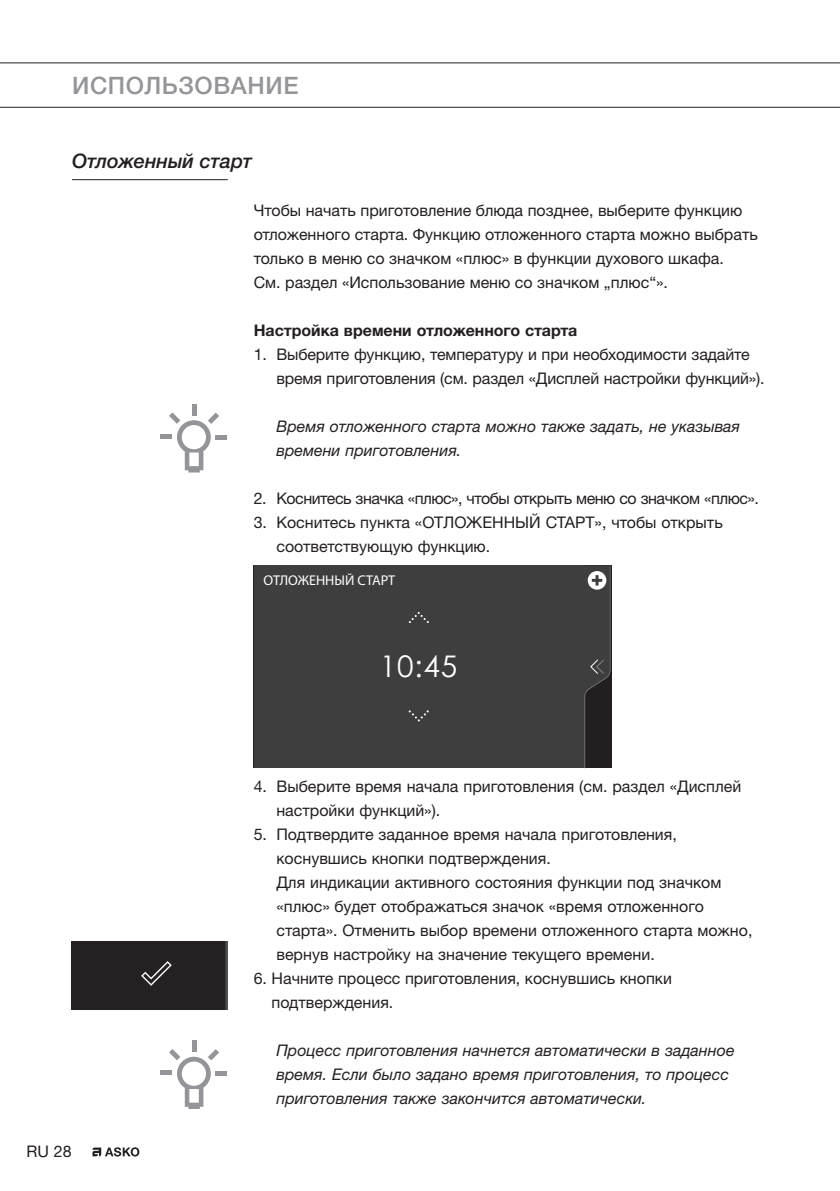
<style>
.page{position:relative;width:840px;height:1191px;background:#fff}
.page>*{position:absolute;margin:0;border:0;box-sizing:border-box;transform-origin:0 0}
.t1{font:29.8px "Century Gothic";color:#fff}
.t2{font:500 24px "Helvetica Neue LTW1 G";letter-spacing:.025em;color:#939598}
.t3{font:italic 500 20px "Helvetica Neue LTW1 G";color:#231f20}
.t4{font:16px/24px "Helvetica Neue LTW1 G";color:#231f20}
.t5{font:italic 16px/24px "Helvetica Neue LTW1 G";color:#231f20}
.t6{font:16px "Helvetica Neue LTW1 G";letter-spacing:-.03em;color:#231f20}
.t7{font:700 16px "Helvetica Neue LTW1 G";color:#231f20}
.t8{font:300 14.2px "Segoe UI";color:#fff}
</style>
<div class="page">
<hr style="left:0;top:62px;width:839px;height:1px;background:#231f20">
<hr style="left:0;top:107px;width:839px;height:1px;background:#231f20">
<svg style="left:92px;top:1147px;width:47px;height:9px"></svg>
<hr style="left:72px;top:179px;width:155px;height:1px;background:#231f20">
<div style="left:253px;top:565px;width:331px;height:203px;background:#3e3e3f"></div>
<svg style="left:584px;top:565px;width:26px;height:203px;background:#3d3b3c"></svg>
<svg style="left:408px;top:710px;width:20px;height:11px"></svg>
<svg style="left:408px;top:612px;width:20px;height:11px"></svg>
<div style="left:191px;top:404px;width:5px;height:11px;background:#939598"></div>
<div style="left:161px;top:434px;width:11px;height:5px;background:#939598"></div>
<hr style="left:216px;top:435px;width:11px;height:4px;background:#939598">
<svg style="left:169px;top:412px;width:50px;height:60px"></svg>
<div style="left:71px;top:941px;width:156px;height:68px;background:#252122"></div>
<div style="left:191px;top:1040px;width:5px;height:11px;background:#939598"></div>
<div style="left:161px;top:1070px;width:11px;height:5px;background:#939598"></div>
<div style="left:216px;top:1071px;width:11px;height:5px;background:#939598"></div>
<svg style="left:169px;top:1049px;width:50px;height:59px"></svg>
<h2 class="t2" style="left:72px;top:71px;width:228px">ИСПОЛЬЗОВАНИЕ</h2>
<p class="t3" style="left:72px;top:149px;width:181px">Отложенный старт</p>
<p class="t4" style="left:253px;top:198px;width:505px">Чтобы начать приготовление блюда позднее, выберите функцию отложенного старта. Функцию отложенного старта можно выбрать только в меню со значком «плюс» в функции духового шкафа.<br>См. раздел «Использование меню со значком „плюс“».</p>
<p class="t7" style="left:253px;top:320px;width:325px">Настройка времени отложенного старта</p>
<p class="t4" style="left:276px;top:342px;width:489px;text-indent:-23px">1. Выберите функцию, температуру и при необходимости задайте время приготовления (см. раздел «Дисплей настройки функций»).</p>
<p class="t5" style="left:276px;top:414px;width:465px">Время отложенного старта можно также задать, не указывая времени приготовления.</p>
<p class="t6" style="left:253px;top:488px;width:506px">2. Коснитесь значка «плюс», чтобы открыть меню со значком «плюс».</p>
<p class="t4" style="left:276px;top:510px;width:447px;text-indent:-23px">3. Коснитесь пункта «ОТЛОЖЕННЫЙ СТАРТ», чтобы открыть соответствующую функцию.</p>
<p class="t8" style="left:263px;top:571px;width:133px">ОТЛОЖЕННЫЙ СТАРТ</p>
<h1 class="t1" style="left:380px;top:645px;width:79px">10:45</h1>
<p class="t4" style="left:27px;top:1139px;width:47px">RU 28</p>
<p class="t4" style="left:276px;top:774px;width:466px;text-indent:-23px">4. Выберите время начала приготовления (см. раздел «Дисплей настройки функций»).</p>
<p class="t4" style="left:276px;top:822px;width:477px;text-indent:-23px">5. Подтвердите заданное время начала приготовления, коснувшись кнопки подтверждения.<br>Для индикации активного состояния функции под значком «плюс» будет отображаться значок «время отложенного старта». Отменить выбор времени отложенного старта можно, вернув настройку на значение текущего времени.</p>
<p class="t4" style="left:271px;top:966px;width:402px;text-indent:-18px">6. Начните процесс приготовления, коснувшись кнопки подтверждения.</p>
<p class="t5" style="left:276px;top:1038px;width:459px">Процесс приготовления начнется автоматически в заданное время. Если было задано время приготовления, то процесс приготовления также закончится автоматически.</p>
</div>
